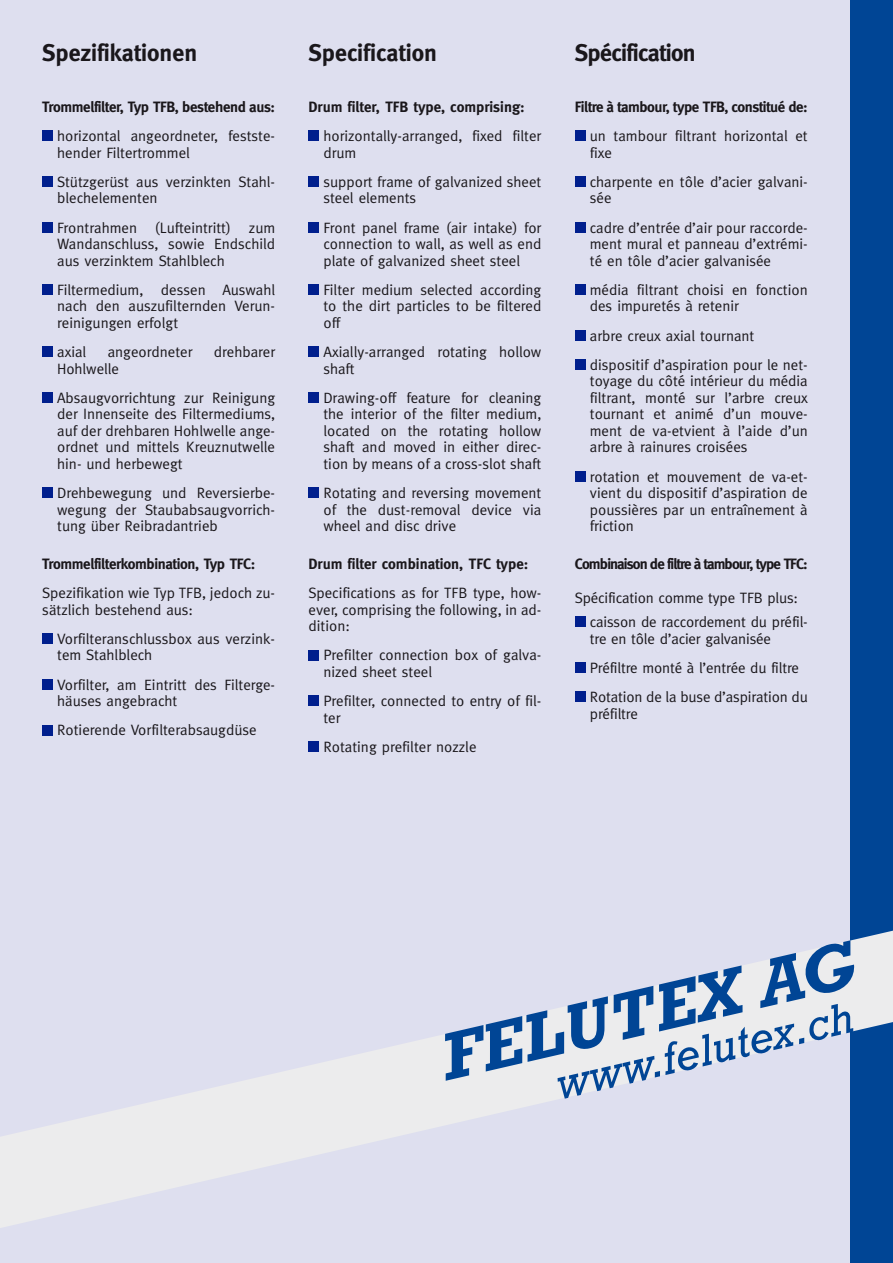
<style>
.page{position:relative;width:893px;height:1263px;background:#dedfef}
.page>*{position:absolute;margin:0;border:0;box-sizing:border-box;transform-origin:0 0}
.t1{font:italic 700 67.5px "Rockwell";color:#004595}
.t2{font:italic 45px "Rockwell";color:#004595}
.t3{font:700 24px "Meta";color:#1a171b}
.t4{font:700 24px "Meta";letter-spacing:-.025em;color:#1a171b}
.t5{font:15px/16.5px "Meta";color:#1a171b}
.t6{font:700 15px "Meta";letter-spacing:-.025em;color:#1a171b}
.t7{font:700 15px "Meta";color:#1a171b}
.t8{font:700 15px "Meta";letter-spacing:-.06em;color:#1a171b}
</style>
<div class="page">
<div style="left:850px;top:0;width:43px;height:1263px;background:#004595"></div>
<svg style="left:0;top:930px;width:893px;height:298px"></svg>
<div style="left:42px;top:130px;width:11px;height:11px;background:#001f8d"></div>
<div style="left:42px;top:176px;width:11px;height:11px;background:#001f8d"></div>
<div style="left:42px;top:222px;width:11px;height:11px;background:#001f8d"></div>
<div style="left:42px;top:284px;width:11px;height:11px;background:#001f8d"></div>
<div style="left:42px;top:346px;width:11px;height:11px;background:#001f8d"></div>
<div style="left:42px;top:487px;width:11px;height:11px;background:#001f8d"></div>
<div style="left:42px;top:392px;width:11px;height:11px;background:#001f8d"></div>
<div style="left:42px;top:633px;width:11px;height:11px;background:#001f8d"></div>
<div style="left:308px;top:130px;width:10px;height:11px;background:#001f8d"></div>
<div style="left:308px;top:176px;width:11px;height:11px;background:#001f8d"></div>
<div style="left:308px;top:222px;width:11px;height:11px;background:#001f8d"></div>
<div style="left:308px;top:284px;width:11px;height:11px;background:#001f8d"></div>
<div style="left:308px;top:346px;width:11px;height:11px;background:#001f8d"></div>
<div style="left:308px;top:392px;width:11px;height:11px;background:#001f8d"></div>
<div style="left:308px;top:487px;width:11px;height:11px;background:#001f8d"></div>
<div style="left:308px;top:650px;width:11px;height:11px;background:#001f8d"></div>
<div style="left:574px;top:130px;width:11px;height:11px;background:#001f8d"></div>
<div style="left:574px;top:176px;width:11px;height:11px;background:#001f8d"></div>
<div style="left:574px;top:222px;width:11px;height:11px;background:#001f8d"></div>
<div style="left:574px;top:284px;width:11px;height:11px;background:#001f8d"></div>
<div style="left:574px;top:330px;width:11px;height:11px;background:#001f8d"></div>
<div style="left:574px;top:359px;width:11px;height:11px;background:#001f8d"></div>
<div style="left:574px;top:471px;width:11px;height:11px;background:#001f8d"></div>
<div style="left:574px;top:616px;width:11px;height:11px;background:#001f8d"></div>
<div style="left:42px;top:679px;width:11px;height:11px;background:#001f8d"></div>
<div style="left:42px;top:725px;width:11px;height:11px;background:#001f8d"></div>
<div style="left:308px;top:695px;width:11px;height:11px;background:#001f8d"></div>
<div style="left:308px;top:741px;width:11px;height:11px;background:#001f8d"></div>
<div style="left:574px;top:662px;width:11px;height:11px;background:#001f8d"></div>
<div style="left:574px;top:691px;width:11px;height:11px;background:#001f8d"></div>
<h3 class="t3" style="left:42px;top:43px;width:156px">Spezifikationen</h3>
<p class="t6" style="left:42px;top:100px;width:234px">Trommelfilter, Typ TFB, bestehend aus:</p>
<p class="t5" style="left:57px;top:129px;width:219px">horizontal angeordneter, festste&shy;hender Filtertrommel</p>
<p class="t5" style="left:57px;top:175px;width:219px">Stützgerüst aus verzinkten Stahl&shy;blechelementen</p>
<p class="t5" style="left:57px;top:220px;width:219px;text-align:justify">Frontrahmen (Lufteintritt) zum Wandanschluss, sowie Endschild aus verzinktem Stahlblech</p>
<p class="t5" style="left:57px;top:283px;width:219px;text-align:justify">Filtermedium, dessen Auswahl nach den auszufilternden Verun&shy;reinigungen erfolgt</p>
<p class="t5" style="left:57px;top:345px;width:31px">axial</p>
<p class="t5" style="left:108px;top:345px;width:86px">angeordneter</p>
<p class="t5" style="left:214px;top:345px;width:63px">drehbarer</p>
<p class="t5" style="left:57px;top:355px;width:219px;line-height:29.2px">Hohlwelle<br>Absaugvorrichtung zur Reinigung</p>
<p class="t5" style="left:57px;top:407px;width:219px;text-align:justify">der Innenseite des Filtermediums, auf der drehbaren Hohlwelle ange&shy;ordnet und mittels Kreuznutwelle hin- und herbewegt</p>
<p class="t5" style="left:57px;top:486px;width:219px;text-align:justify">Drehbewegung und Reversierbe&shy;wegung der Staubabsaugvorrich&shy;tung über Reibradantrieb</p>
<p class="t6" style="left:42px;top:557px;width:215px">Trommelfilterkombination, Typ TFC:</p>
<p class="t5" style="left:42px;top:586px;width:234px">Spezifikation wie Typ TFB, jedoch zu&shy;sätzlich bestehend aus:</p>
<p class="t5" style="left:57px;top:632px;width:219px">Vorfilteranschlussbox aus verzink&shy;tem Stahlblech</p>
<p class="t5" style="left:57px;top:677px;width:219px">Vorfilter, am Eintritt des Filterge&shy;häuses angebracht</p>
<p class="t5" style="left:57px;top:723px;width:201px">Rotierende Vorfilterabsaugdüse</p>
<h3 class="t3" style="left:309px;top:43px;width:130px">Specification</h3>
<p class="t7" style="left:309px;top:100px;width:218px">Drum filter, TFB type, comprising:</p>
<p class="t5" style="left:323px;top:129px;width:219px">horizontally-arranged, fixed filter drum</p>
<p class="t5" style="left:323px;top:175px;width:219px">support frame of galvanized sheet steel elements</p>
<p class="t5" style="left:323px;top:220px;width:219px;text-align:justify">Front panel frame (air intake) for connection to wall, as well as end plate of galvanized sheet steel</p>
<p class="t5" style="left:323px;top:283px;width:219px;text-align:justify">Filter medium selected according to the dirt particles to be filtered off</p>
<p class="t5" style="left:323px;top:345px;width:219px">Axially-arranged rotating hollow shaft</p>
<p class="t5" style="left:323px;top:391px;width:219px;text-align:justify">Drawing-off feature for cleaning the interior of the filter medium, located on the rotating hollow shaft and moved in either direc&shy;tion by means of a cross-slot shaft</p>
<p class="t5" style="left:323px;top:486px;width:219px;text-align:justify">Rotating and reversing movement of the dust-removal device via wheel and disc drive</p>
<p class="t7" style="left:309px;top:557px;width:221px">Drum filter combination, TFC type:</p>
<p class="t5" style="left:309px;top:586px;width:234px;text-align:justify">Specifications as for TFB type, how&shy;ever, comprising the following, in ad&shy;dition:</p>
<p class="t5" style="left:323px;top:648px;width:219px">Prefilter connection box of galva&shy;nized sheet steel</p>
<p class="t5" style="left:323px;top:694px;width:219px">Prefilter, connected to entry of fil&shy;ter</p>
<p class="t5" style="left:323px;top:740px;width:155px">Rotating prefilter nozzle</p>
<h3 class="t4" style="left:575px;top:43px;width:122px">Spécification</h3>
<p class="t6" style="left:575px;top:100px;width:234px">Filtre à tambour, type TFB, constitué de:</p>
<p class="t5" style="left:590px;top:129px;width:219px">un tambour filtrant horizontal et fixe</p>
<p class="t5" style="left:590px;top:175px;width:219px">charpente en tôle d’acier galvani&shy;sée</p>
<p class="t5" style="left:590px;top:220px;width:219px;text-align:justify">cadre d’entrée d’air pour raccorde&shy;ment mural et panneau d’extrémi&shy;té en tôle d’acier galvanisée</p>
<p class="t5" style="left:590px;top:283px;width:219px">média filtrant choisi en fonction des impuretés à retenir</p>
<p class="t5" style="left:590px;top:322px;width:219px;line-height:29.2px">arbre creux axial tournant dispositif d’aspiration pour le net-</p>
<p class="t5" style="left:590px;top:374px;width:219px;text-align:justify">toyage du côté intérieur du média filtrant, monté sur l’arbre creux tournant et animé d’un mouve&shy;ment de va-etvient à l’aide d’un arbre à rainures croisées</p>
<p class="t5" style="left:590px;top:469px;width:219px;text-align:justify">rotation et mouvement de va-et&shy;vient du dispositif d’aspiration de poussières par un entraînement à friction</p>
<p class="t8" style="left:575px;top:557px;width:234px">Combinaison de filtre à tambour, type TFC:</p>
<p class="t5" style="left:590px;top:587px;width:219px;line-height:24.3px;text-indent:-15px">Spécification comme type TFB plus: caisson de raccordement du préfil-</p>
<p class="t5" style="left:590px;top:625px;width:219px;line-height:29.2px">tre en tôle d’acier galvanisée<br>Préfiltre monté à l’entrée du filtre<br>Rotation de la buse d’aspiration du</p>
<p class="t5" style="left:590px;top:707px;width:50px">préfiltre</p>
<h1 class="t1" style="left:436px;top:1036px;width:424px;rotate:-13deg">FELUTEX AG</h1>
<h2 class="t2" style="left:552px;top:1070px;width:306px;rotate:-13deg">www.felutex.ch</h2>
</div>
